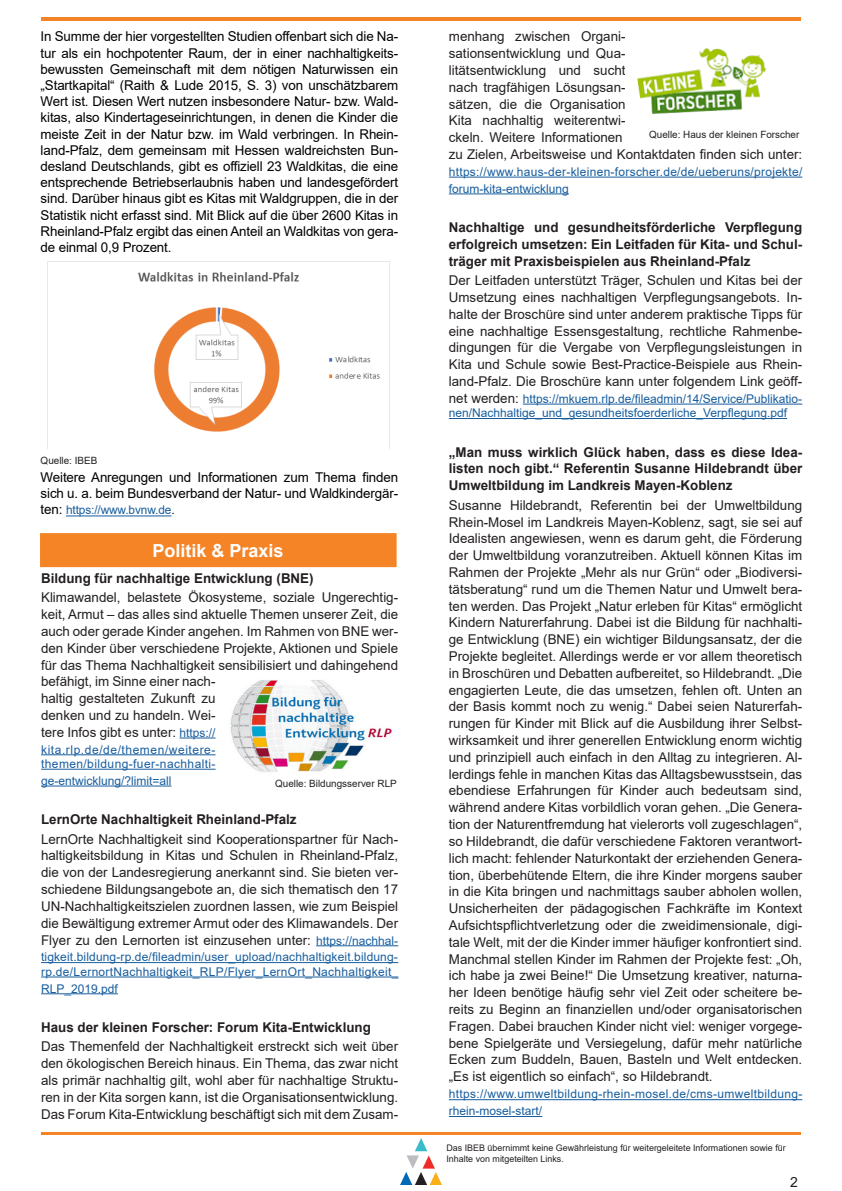
<style>
.page{position:relative;width:842px;height:1191px;background:#fff}
.page>*{position:absolute;margin:0;border:0;box-sizing:border-box;transform-origin:0 0}
.t1{font:700 18px "Arial";color:#fff}
.t2{font:14px "Arial";color:#231f20}
.t3{font:13.5px/16.8px "Arial";color:#231f20;text-align:justify}
.t4{font:13.5px/16.2px "Arial";letter-spacing:-.01em;color:#000;text-align:justify}
.t5{font:700 13.5px/16.8px "Arial";color:#231f20;text-align:justify}
.t6{font:12px/14.4px "Arial";letter-spacing:.01em;color:#175d9e}
.t7{font:12px/14.4px "Arial";letter-spacing:.035em;color:#175d9e}
.t8{font:12px "Arial";letter-spacing:-.01em;color:#175d9e}
.t9{font:10px "Arial";color:#231f20}
.t10{font:9px/10.8px "Arial";color:#231f20}
.s1{font-size:13.5px;color:#000}
.s2{color:#000}
.s3{font-size:12px;color:#175d9e}
.s4{font-size:13.5px;color:#231f20}
</style>
<div class="page">
<hr style="left:41px;top:17px;width:760px;height:4px;background:#f58427">
<img style="left:401px;top:1138px;width:40px;height:46px">
<hr style="left:41px;top:1132px;width:760px;height:2px;background:#f58427">
<hr style="left:179px;top:737px;width:37px;height:1px;background:#175d9e">
<hr style="left:41px;top:754px;width:175px;height:1px;background:#175d9e">
<hr style="left:41px;top:768px;width:175px;height:1px;background:#175d9e">
<hr style="left:41px;top:785px;width:130px;height:1px;background:#175d9e">
<hr style="left:316px;top:945px;width:82px;height:1px;background:#175d9e">
<hr style="left:41px;top:962px;width:357px;height:1px;background:#175d9e">
<hr style="left:41px;top:976px;width:357px;height:1px;background:#175d9e">
<hr style="left:41px;top:993px;width:77px;height:1px;background:#175d9e">
<hr style="left:449px;top:177px;width:353px;height:1px;background:#175d9e">
<hr style="left:449px;top:193px;width:120px;height:1px;background:#175d9e">
<hr style="left:523px;top:404px;width:279px;height:1px;background:#175d9e">
<hr style="left:449px;top:418px;width:338px;height:1px;background:#175d9e">
<hr style="left:449px;top:1099px;width:353px;height:1px;background:#175d9e">
<hr style="left:449px;top:1116px;width:93px;height:1px;background:#175d9e">
<hr style="left:66px;top:515px;width:105px;height:1px;background:#175d9e">
<img style="left:230px;top:680px;width:162px;height:92px">
<img style="left:637px;top:48px;width:130px;height:66px">
<img style="left:48px;top:261px;width:341px;height:171px">
<div style="left:40px;top:533px;width:357px;height:34px;background:#f58427"></div>
<p class="t4" style="left:41px;top:28px;width:359px">In Summe der hier vorgestellten Studien offenbart sich die Na&shy;tur als ein hochpotenter Raum, der in einer nachhaltigkeits&shy;bewussten Gemeinschaft mit dem nötigen Naturwissen ein „Startkapital“ (Raith &amp; Lude 2015, S. 3) von unschätzbarem Wert ist. Diesen Wert nutzen insbesondere Natur- bzw. Wald&shy;kitas, also Kindertageseinrichtungen, in denen die Kinder die meiste Zeit in der Natur bzw. im Wald verbringen. In Rhein&shy;land-Pfalz, dem gemeinsam mit Hessen waldreichsten Bun&shy;desland Deutschlands, gibt es offiziell 23 Waldkitas, die eine entsprechende Betriebserlaubnis haben und landesgefördert sind. Darüber hinaus gibt es Kitas mit Waldgruppen, die in der Statistik nicht erfasst sind. Mit Blick auf die über 2600 Kitas in Rheinland-Pfalz ergibt das einen Anteil an Waldkitas von gera&shy;de einmal 0,9 Prozent.</p>
<p class="t9" style="left:41px;top:453px;width:58px">Quelle: IBEB</p>
<p class="t4" style="left:41px;top:469px;width:359px">Weitere Anregungen und Informationen zum Thema finden sich u. a. beim Bundesverband der Natur- und Waldkindergär-</p>
<p class="t8" style="left:41px;top:502px;width:136px"><span class="s1">ten:</span> https://www.bvnw.de<span class="s2">.</span></p>
<p class="t1" style="left:153px;top:537px;width:133px">Politik &amp; Praxis</p>
<p class="t5" style="left:41px;top:569px;width:274px">Bildung für nachhaltige Entwicklung (BNE)</p>
<p class="t3" style="left:41px;top:589px;width:359px;text-align:left">Klimawandel, belastete Ökosysteme, soziale Ungerechtig&shy;keit, Armut – das alles sind aktuelle Themen unserer Zeit, die auch oder gerade Kinder angehen. Im Rahmen von BNE wer&shy;den Kinder über verschiedene Projekte, Aktionen und Spiele für das Thema Nachhaltigkeit sensibilisiert und dahingehend befähigt, im Sinne einer nach-<br>haltig gestalteten Zukunft zu<br>denken und zu handeln. Wei-<br>tere Infos gibt es unter: <span class="s3">https://</span></p>
<p class="t7" style="left:41px;top:742px;width:176px">kita.rlp.de/de/themen/weitere&shy;themen/bildung-fuer-nachhalti-</p>
<p class="t6" style="left:41px;top:773px;width:132px">ge-entwicklung/?limit=all</p>
<p class="t5" style="left:41px;top:811px;width:257px">LernOrte Nachhaltigkeit Rheinland-Pfalz</p>
<p class="t3" style="left:41px;top:830px;width:359px">LernOrte Nachhaltigkeit sind Kooperationspartner für Nach&shy;haltigkeitsbildung in Kitas und Schulen in Rheinland-Pfalz, die von der Landesregierung anerkannt sind. Sie bieten ver&shy;schiedene Bildungsangebote an, die sich thematisch den 17<br>UN-Nachhaltigkeitszielen zuordnen lassen, wie zum Beispiel die Bewältigung extremer Armut oder des Klimawandels. Der Flyer zu den Lernorten ist einzusehen unter: <span class="s3">https://nachhal-</span></p>
<p class="t6" style="left:41px;top:949px;width:359px">tigkeit.bildung-rp.de/fileadmin/user_upload/nachhaltigkeit.bildung&shy;rp.de/LernortNachhaltigkeit_RLP/Flyer_LernOrt_Nachhaltigkeit_</p>
<p class="t6" style="left:41px;top:981px;width:78px">RLP_2019.pdf</p>
<p class="t5" style="left:41px;top:1018px;width:331px">Haus der kleinen Forscher: Forum Kita-Entwicklung</p>
<p class="t3" style="left:41px;top:1038px;width:359px">Das Themenfeld der Nachhaltigkeit erstreckt sich weit über den ökologischen Bereich hinaus. Ein Thema, das zwar nicht als primär nachhaltig gilt, wohl aber für nachhaltige Struktu&shy;ren in der Kita sorgen kann, ist die Organisationsentwicklung.<br>Das Forum Kita-Entwicklung beschäftigt sich mit dem Zusam-</p>
<p class="t9" style="left:275px;top:776px;width:123px">Quelle: Bildungsserver RLP</p>
<p class="t3" style="left:449px;top:28px;width:355px;text-align:left">menhang zwischen Organi-<br>sationsentwicklung und Qua-<br>litätsentwicklung und sucht<br>nach tragfähigen Lösungsan-<br>sätzen, die die Organisation<br>Kita nachhaltig weiterentwi-<br>ckeln. Weitere Informationen<br>zu Zielen, Arbeitsweise und Kontaktdaten finden sich unter:</p>
<p class="t6" style="left:449px;top:163px;width:355px;line-height:16.8px">https://www.haus-der-kleinen-forscher.de/de/ueberuns/projekte/ forum-kita-entwicklung</p>
<p class="t5" style="left:449px;top:219px;width:355px">Nachhaltige und gesundheitsförderliche Verpflegung erfolgreich umsetzen: Ein Leitfaden für Kita- und Schul&shy;träger mit Praxisbeispielen aus Rheinland-Pfalz</p>
<p class="t3" style="left:449px;top:272px;width:355px">Der Leitfaden unterstützt Träger, Schulen und Kitas bei der Umsetzung eines nachhaltigen Verpflegungsangebots. In&shy;halte der Broschüre sind unter anderem praktische Tipps für eine nachhaltige Essensgestaltung, rechtliche Rahmenbe&shy;dingungen für die Vergabe von Verpflegungsleistungen in Kita und Schule sowie Best-Practice-Beispiele aus Rhein&shy;land-Pfalz. Die Broschüre kann unter folgendem Link geöff-</p>
<p class="t6" style="left:449px;top:391px;width:355px"><span class="s4">net werden:</span> https://mkuem.rlp.de/fileadmin/14/Service/Publikatio&shy;nen/Nachhaltige_und_gesundheitsfoerderliche_Verpflegung.pdf</p>
<p class="t5" style="left:449px;top:443px;width:355px">„Man muss wirklich Glück haben, dass es diese Idea&shy;listen noch gibt.“ Referentin Susanne Hildebrandt über Umweltbildung im Landkreis Mayen-Koblenz</p>
<p class="t3" style="left:449px;top:496px;width:355px">Susanne Hildebrandt, Referentin bei der Umweltbildung Rhein-Mosel im Landkreis Mayen-Koblenz, sagt, sie sei auf Idealisten angewiesen, wenn es darum geht, die Förderung der Umweltbildung voranzutreiben. Aktuell können Kitas im Rahmen der Projekte „Mehr als nur Grün“ oder „Biodiversi&shy;tätsberatung“ rund um die Themen Natur und Umwelt bera&shy;ten werden. Das Projekt „Natur erleben für Kitas“ ermöglicht Kindern Naturerfahrung. Dabei ist die Bildung für nachhalti&shy;ge Entwicklung (BNE) ein wichtiger Bildungsansatz, der die Projekte begleitet. Allerdings werde er vor allem theoretisch in Broschüren und Debatten aufbereitet, so Hildebrandt. „Die engagierten Leute, die das umsetzen, fehlen oft. Unten an der Basis kommt noch zu wenig.“ Dabei seien Naturerfah&shy;rungen für Kinder mit Blick auf die Ausbildung ihrer Selbst&shy;wirksamkeit und ihrer generellen Entwicklung enorm wichtig und prinzipiell auch einfach in den Alltag zu integrieren. Al&shy;lerdings fehle in manchen Kitas das Alltagsbewusstsein, das ebendiese Erfahrungen für Kinder auch bedeutsam sind, während andere Kitas vorbildlich voran gehen. „Die Genera&shy;tion der Naturentfremdung hat vielerorts voll zugeschlagen“, so Hildebrandt, die dafür verschiedene Faktoren verantwort&shy;lich macht: fehlender Naturkontakt der erziehenden Genera&shy;tion, überbehütende Eltern, die ihre Kinder morgens sauber in die Kita bringen und nachmittags sauber abholen wollen, Unsicherheiten der pädagogischen Fachkräfte im Kontext Aufsichtspflichtverletzung oder die zweidimensionale, digi&shy;tale Welt, mit der die Kinder immer häufiger konfrontiert sind.<br>Manchmal stellen Kinder im Rahmen der Projekte fest: „Oh, ich habe ja zwei Beine!“ Die Umsetzung kreativer, naturna&shy;her Ideen benötige häufig sehr viel Zeit oder scheitere be&shy;reits zu Beginn an finanziellen und/oder organisatorischen Fragen. Dabei brauchen Kinder nicht viel: weniger vorgege&shy;bene Spielgeräte und Versiegelung, dafür mehr natürliche Ecken zum Buddeln, Bauen, Basteln und Welt entdecken. „Es ist eigentlich so einfach“, so Hildebrandt.</p>
<p class="t6" style="left:449px;top:1085px;width:355px;line-height:16.8px">https://www.umweltbildung-rhein-mosel.de/cms-umweltbildung&shy;rhein-mosel-start/</p>
<p class="t9" style="left:649px;top:127px;width:152px">Quelle: Haus der kleinen Forscher</p>
<p class="t10" style="left:446px;top:1142px;width:341px">Das IBEB übernimmt keine Gewährleistung für weitergeleitete Informationen sowie für<br>Inhalte von mitgeteilten Links.</p>
<p class="t2" style="left:790px;top:1172px;width:9px">2</p>
</div>
